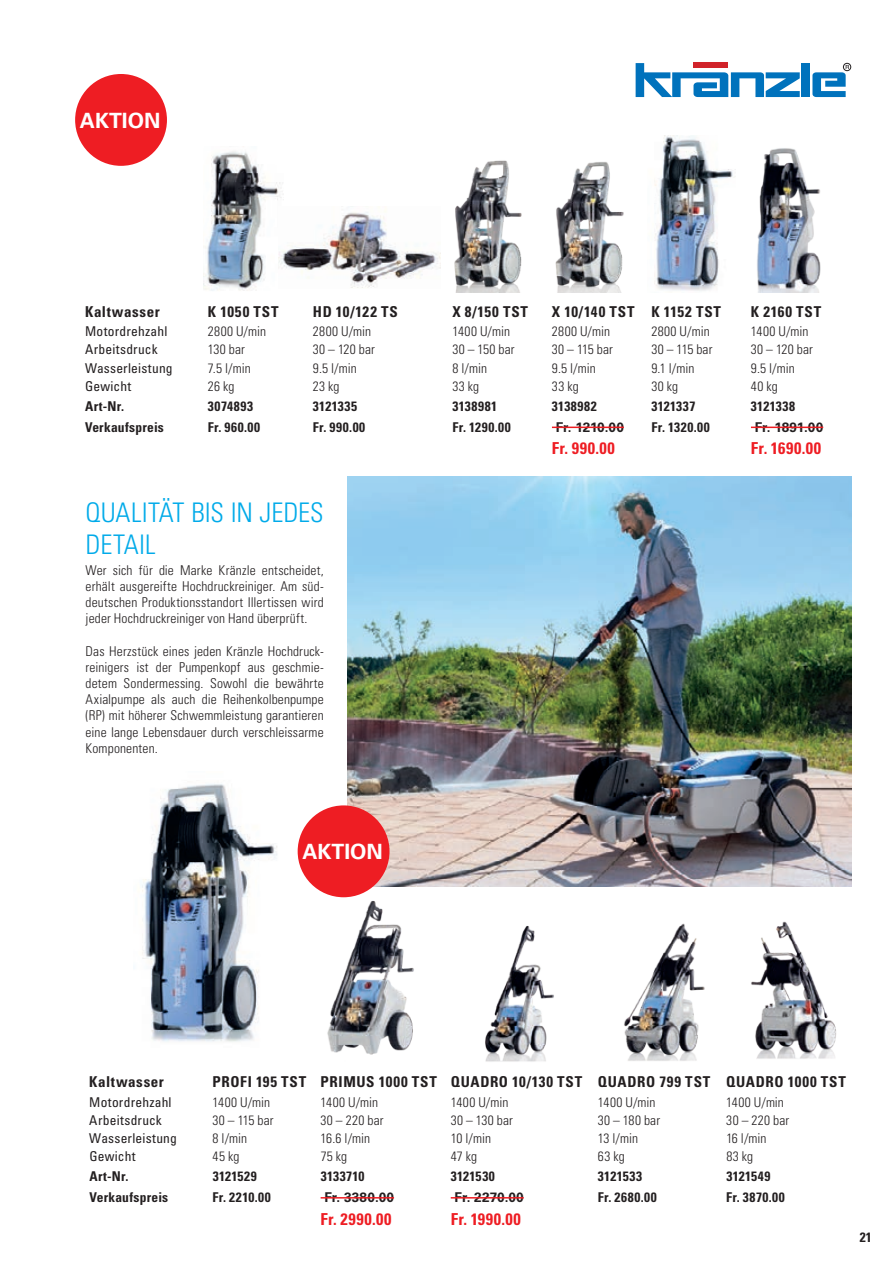
<style>
.page{position:relative;width:893px;height:1263px;background:#fff}
.page>*{position:absolute;margin:0;border:0;box-sizing:border-box;transform-origin:0 0}
.t1{font:300 condensed 27px/32.4px "Univers LT Std";letter-spacing:-.005em;color:#00aae9}
.t2{font:700 21px "Univers LT Std";color:#fff}
.t3{font:700 condensed 16.5px "Univers LT Std";letter-spacing:.04em;color:#ee1d23}
.t4{font:700 condensed 15px "Univers LT Std";letter-spacing:.05em;color:#231f20}
.t5{font:300 condensed 13.5px/16.2px "Univers LT Std";letter-spacing:.01em;color:#231f20;text-align:justify}
.t6{font:700 condensed 13.5px "Univers LT Std";letter-spacing:.03em;color:#231f20}
.t7{font:condensed 13.5px "Univers LT Pro";letter-spacing:.015em;color:#231f20}
.t8{font:700 13.5px "Univers LT Std";letter-spacing:.005em;color:#231f20}
.t9{font:700 condensed 13.5px "Univers LT Std";letter-spacing:.01em;color:#231f20}
</style>
<div class="page">
<div style="left:693px;top:62px;width:35px;height:6px;background:#d1232a"></div>
<svg style="left:636px;top:63px;width:164px;height:34px"></svg>
<div style="left:801px;top:63px;width:9px;height:34px;background:#0072bc"></div>
<div style="left:843px;top:63px;width:8px;height:8px;border:1px solid #231f20;border-radius:50%"></div>
<svg style="left:812px;top:65px;width:37px;height:32px"></svg>
<img style="left:347px;top:477px;width:504px;height:409px">
<img style="left:324px;top:893px;width:90px;height:162px">
<img style="left:485px;top:925px;width:69px;height:137px">
<img style="left:624px;top:923px;width:81px;height:138px">
<img style="left:751px;top:921px;width:85px;height:138px">
<hr style="left:321px;top:1197px;width:73px;height:1px;background:#ee1d23">
<hr style="left:451px;top:1197px;width:73px;height:1px;background:#ee1d23">
<img style="left:204px;top:151px;width:78px;height:140px">
<img style="left:454px;top:160px;width:68px;height:132px">
<img style="left:555px;top:162px;width:69px;height:130px">
<img style="left:654px;top:135px;width:82px;height:156px">
<img style="left:757px;top:148px;width:64px;height:144px">
<hr style="left:552px;top:427px;width:72px;height:1px;background:#ee1d23">
<hr style="left:751px;top:427px;width:72px;height:1px;background:#ee1d23">
<img style="left:279px;top:207px;width:162px;height:82px">
<img style="left:142px;top:784px;width:135px;height:258px">
<div style="left:75px;top:74px;width:92px;height:92px;background:#ee1d23;border-radius:50%"></div>
<div style="left:298px;top:805px;width:91px;height:92px;background:#ee1d23;border-radius:50%"></div>
<h2 class="t2" style="left:80px;top:108px;width:82px">AKTION</h2>
<p class="t4" style="left:85px;top:302px;width:76px">Kaltwasser</p>
<p class="t4" style="left:208px;top:302px;width:72px">K 1050 TST</p>
<p class="t4" style="left:313px;top:302px;width:86px">HD 10/122 TS</p>
<p class="t4" style="left:452px;top:302px;width:77px">X 8/150 TST</p>
<p class="t4" style="left:552px;top:302px;width:171px">X 10/140 TST K 1152 TST</p>
<p class="t4" style="left:751px;top:302px;width:72px">K 2160 TST</p>
<p class="t7" style="left:85px;top:323px;width:84px">Motordrehzahl</p>
<p class="t5" style="left:208px;top:323px;width:60px">2800 U/min</p>
<p class="t5" style="left:313px;top:323px;width:60px">2800 U/min</p>
<p class="t5" style="left:452px;top:323px;width:59px">1400 U/min</p>
<p class="t5" style="left:552px;top:323px;width:60px">2800 U/min</p>
<p class="t5" style="left:651px;top:323px;width:60px">2800 U/min</p>
<p class="t5" style="left:751px;top:323px;width:59px">1400 U/min</p>
<p class="t7" style="left:85px;top:341px;width:74px">Arbeitsdruck</p>
<p class="t5" style="left:208px;top:341px;width:39px">130 bar</p>
<p class="t5" style="left:313px;top:341px;width:64px">30 – 120 bar</p>
<p class="t5" style="left:452px;top:341px;width:64px">30 – 150 bar</p>
<p class="t5" style="left:552px;top:341px;width:62px">30 – 115 bar</p>
<p class="t5" style="left:651px;top:341px;width:62px">30 – 115 bar</p>
<p class="t5" style="left:751px;top:341px;width:64px">30 – 120 bar</p>
<p class="t7" style="left:85px;top:359px;width:89px">Wasserleistung</p>
<p class="t5" style="left:208px;top:360px;width:44px">7.5 l/min</p>
<p class="t5" style="left:313px;top:360px;width:45px">9.5 l/min</p>
<p class="t5" style="left:452px;top:360px;width:36px">8 l/min</p>
<p class="t5" style="left:552px;top:360px;width:45px">9.5 l/min</p>
<p class="t5" style="left:651px;top:360px;width:45px">9.1 l/min</p>
<p class="t5" style="left:751px;top:360px;width:45px">9.5 l/min</p>
<p class="t7" style="left:85px;top:377px;width:48px">Gewicht</p>
<p class="t5" style="left:208px;top:378px;width:28px">26 kg</p>
<p class="t5" style="left:313px;top:378px;width:28px">23 kg</p>
<p class="t5" style="left:452px;top:378px;width:28px">33 kg</p>
<p class="t5" style="left:552px;top:378px;width:28px">33 kg</p>
<p class="t5" style="left:651px;top:378px;width:28px">30 kg</p>
<p class="t5" style="left:751px;top:378px;width:28px">40 kg</p>
<p class="t6" style="left:85px;top:397px;width:41px">Art-Nr.</p>
<p class="t6" style="left:208px;top:397px;width:47px">3074893</p>
<p class="t6" style="left:313px;top:397px;width:46px">3121335</p>
<p class="t6" style="left:452px;top:397px;width:46px">3138981</p>
<p class="t6" style="left:552px;top:397px;width:46px">3138982</p>
<p class="t6" style="left:651px;top:397px;width:46px">3121337</p>
<p class="t6" style="left:751px;top:397px;width:46px">3121338</p>
<p class="t9" style="left:85px;top:419px;width:80px">Verkaufspreis</p>
<p class="t6" style="left:208px;top:419px;width:54px">Fr. 960.00</p>
<p class="t6" style="left:313px;top:419px;width:54px">Fr. 990.00</p>
<p class="t6" style="left:452px;top:419px;width:60px">Fr. 1290.00</p>
<p class="t8" style="left:556px;top:419px;width:70px">Fr. 1210.00</p>
<p class="t6" style="left:651px;top:419px;width:60px">Fr. 1320.00</p>
<p class="t8" style="left:755px;top:419px;width:70px">Fr. 1891.00</p>
<p class="t3" style="left:552px;top:438px;width:64px">Fr. 990.00</p>
<p class="t3" style="left:751px;top:438px;width:72px">Fr. 1690.00</p>
<h1 class="t1" style="left:86px;top:496px;width:240px">QUALITÄT BIS IN JEDES<br>DETAIL</h1>
<p class="t5" style="left:86px;top:562px;width:240px">Wer sich für die Marke Kränzle entscheidet, erhält ausgereifte Hochdruckreiniger. Am süd&shy;deutschen Produktionsstandort Illertissen wird jeder Hochdruckreiniger von Hand überprüft.</p>
<p class="t5" style="left:86px;top:643px;width:240px">Das Herzstück eines jeden Kränzle Hochdruck&shy;reinigers ist der Pumpenkopf aus geschmie&shy;detem Sondermessing. Sowohl die bewährte Axialpumpe als auch die Reihenkolbenpumpe (RP) mit höherer Schwemmleistung garantieren eine lange Lebensdauer durch verschleissarme Komponenten.</p>
<h2 class="t2" style="left:302px;top:839px;width:82px">AKTION</h2>
<p class="t4" style="left:89px;top:1073px;width:76px">Kaltwasser</p>
<p class="t4" style="left:213px;top:1073px;width:635px">PROFI 195 TST PRIMUS 1000 TST QUADRO 10/130 TST QUADRO 799 TST QUADRO 1000 TST</p>
<p class="t7" style="left:89px;top:1093px;width:84px">Motordrehzahl</p>
<p class="t5" style="left:213px;top:1094px;width:59px">1400 U/min</p>
<p class="t5" style="left:321px;top:1094px;width:59px">1400 U/min</p>
<p class="t5" style="left:451px;top:1094px;width:59px">1400 U/min</p>
<p class="t5" style="left:598px;top:1094px;width:59px">1400 U/min</p>
<p class="t5" style="left:726px;top:1094px;width:59px">1400 U/min</p>
<p class="t7" style="left:89px;top:1111px;width:74px">Arbeitsdruck</p>
<p class="t5" style="left:213px;top:1112px;width:62px">30 – 115 bar</p>
<p class="t5" style="left:321px;top:1112px;width:64px">30 – 220 bar</p>
<p class="t5" style="left:451px;top:1112px;width:64px">30 – 130 bar</p>
<p class="t5" style="left:598px;top:1112px;width:64px">30 – 180 bar</p>
<p class="t5" style="left:726px;top:1112px;width:64px">30 – 220 bar</p>
<p class="t7" style="left:89px;top:1130px;width:89px">Wasserleistung</p>
<p class="t5" style="left:213px;top:1130px;width:36px">8 l/min</p>
<p class="t5" style="left:321px;top:1130px;width:51px">16.6 l/min</p>
<p class="t5" style="left:451px;top:1130px;width:42px">10 l/min</p>
<p class="t5" style="left:598px;top:1130px;width:42px">13 l/min</p>
<p class="t5" style="left:726px;top:1130px;width:42px">16 l/min</p>
<p class="t7" style="left:89px;top:1148px;width:48px">Gewicht</p>
<p class="t5" style="left:213px;top:1148px;width:28px">45 kg</p>
<p class="t5" style="left:321px;top:1148px;width:28px">75 kg</p>
<p class="t5" style="left:451px;top:1148px;width:28px">47 kg</p>
<p class="t5" style="left:598px;top:1148px;width:28px">63 kg</p>
<p class="t5" style="left:726px;top:1148px;width:28px">83 kg</p>
<p class="t6" style="left:89px;top:1168px;width:41px">Art-Nr.</p>
<p class="t6" style="left:213px;top:1168px;width:46px">3121529</p>
<p class="t6" style="left:321px;top:1168px;width:45px">3133710</p>
<p class="t6" style="left:451px;top:1168px;width:46px">3121530</p>
<p class="t6" style="left:598px;top:1168px;width:46px">3121533</p>
<p class="t6" style="left:726px;top:1168px;width:46px">3121549</p>
<p class="t9" style="left:89px;top:1189px;width:80px">Verkaufspreis</p>
<p class="t6" style="left:213px;top:1189px;width:60px">Fr. 2210.00</p>
<p class="t8" style="left:324px;top:1190px;width:71px">Fr. 3380.00</p>
<p class="t8" style="left:454px;top:1190px;width:71px">Fr. 2270.00</p>
<p class="t6" style="left:598px;top:1189px;width:60px">Fr. 2680.00</p>
<p class="t6" style="left:726px;top:1189px;width:60px">Fr. 3870.00</p>
<p class="t3" style="left:321px;top:1209px;width:72px">Fr. 2990.00</p>
<p class="t3" style="left:451px;top:1209px;width:72px">Fr. 1990.00</p>
<p class="t6" style="left:860px;top:1228px;width:13px">21</p>
</div>
